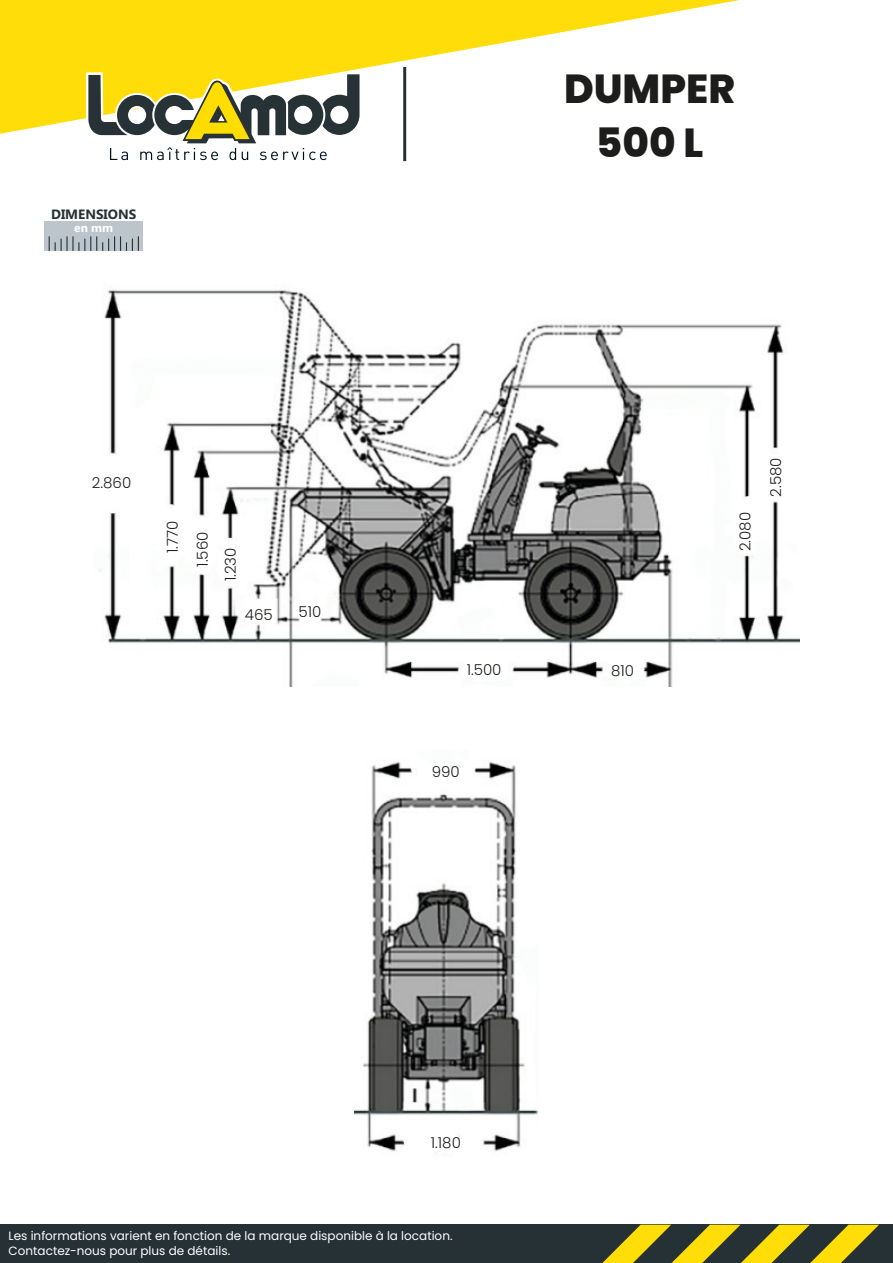
<style>
.page{position:relative;width:893px;height:1263px;background:#fff}
.page>*{position:absolute;margin:0;border:0;box-sizing:border-box;transform-origin:0 0}
.t1{font:800 40.5px "Poppins";color:#1d1d1b}
.t2{font:300 15px "Poppins";color:#1d1d1b}
.t3{font:700 13.5px "Microsoft Phags Pa";color:#263135}
.t4{font:12px "Poppins";color:#fff}
.t5{font:700 12px "Microsoft Phags Pa";color:#fff}
</style>
<div class="page">
<img style="left:99px;top:289px;width:700px;height:397px">
<svg style="left:0;top:0;width:739px;height:134px;fill:#ffdd08"></svg>
<div style="left:0;top:1225px;width:893px;height:38px;background:#263135"></div>
<svg style="left:86px;top:72px;width:276px;height:88px"></svg>
<svg style="left:602px;top:1225px;width:277px;height:38px"></svg>
<hr style="left:403px;top:67px;width:3px;height:94px;background:#263135">
<div style="left:45px;top:221px;width:98px;height:30px;background:#bcc5cc"></div>
<svg style="left:49px;top:236px;width:90px;height:15px"></svg>
<img style="left:355px;top:759px;width:183px;height:394px">
<p class="t3" style="left:51px;top:205px;width:87px">DIMENSIONS</p>
<p class="t5" style="left:74px;top:219px;width:41px">en mm</p>
<p class="t2" style="left:92px;top:474px;width:41px">2.860</p>
<p class="t2" style="left:164px;top:553px;width:34px;rotate:-90deg">1.770</p>
<p class="t2" style="left:194px;top:567px;width:37px;rotate:-90deg">1.560</p>
<p class="t2" style="left:222px;top:581px;width:35px;rotate:-90deg">1.230</p>
<p class="t2" style="left:245px;top:606px;width:29px">465</p>
<p class="t2" style="left:299px;top:603px;width:24px">510</p>
<p class="t1" style="left:564px;top:65px;width:173px">DUMPER</p>
<p class="t1" style="left:596px;top:119px;width:109px">500 L</p>
<p class="t2" style="left:467px;top:661px;width:36px">1.500</p>
<p class="t2" style="left:611px;top:662px;width:24px">810</p>
<p class="t2" style="left:432px;top:763px;width:29px">990</p>
<p class="t2" style="left:736px;top:551px;width:41px;rotate:-90deg">2.080</p>
<p class="t2" style="left:767px;top:497px;width:41px;rotate:-90deg">2.580</p>
<p class="t2" style="left:431px;top:1133px;width:32px">1.180</p>
<p class="t4" style="left:9px;top:1229px;width:445px">Les informations varient en fonction de la marque disponible à la location.</p>
<p class="t4" style="left:9px;top:1244px;width:223px">Contactez-nous pour plus de détails.</p>
</div>
